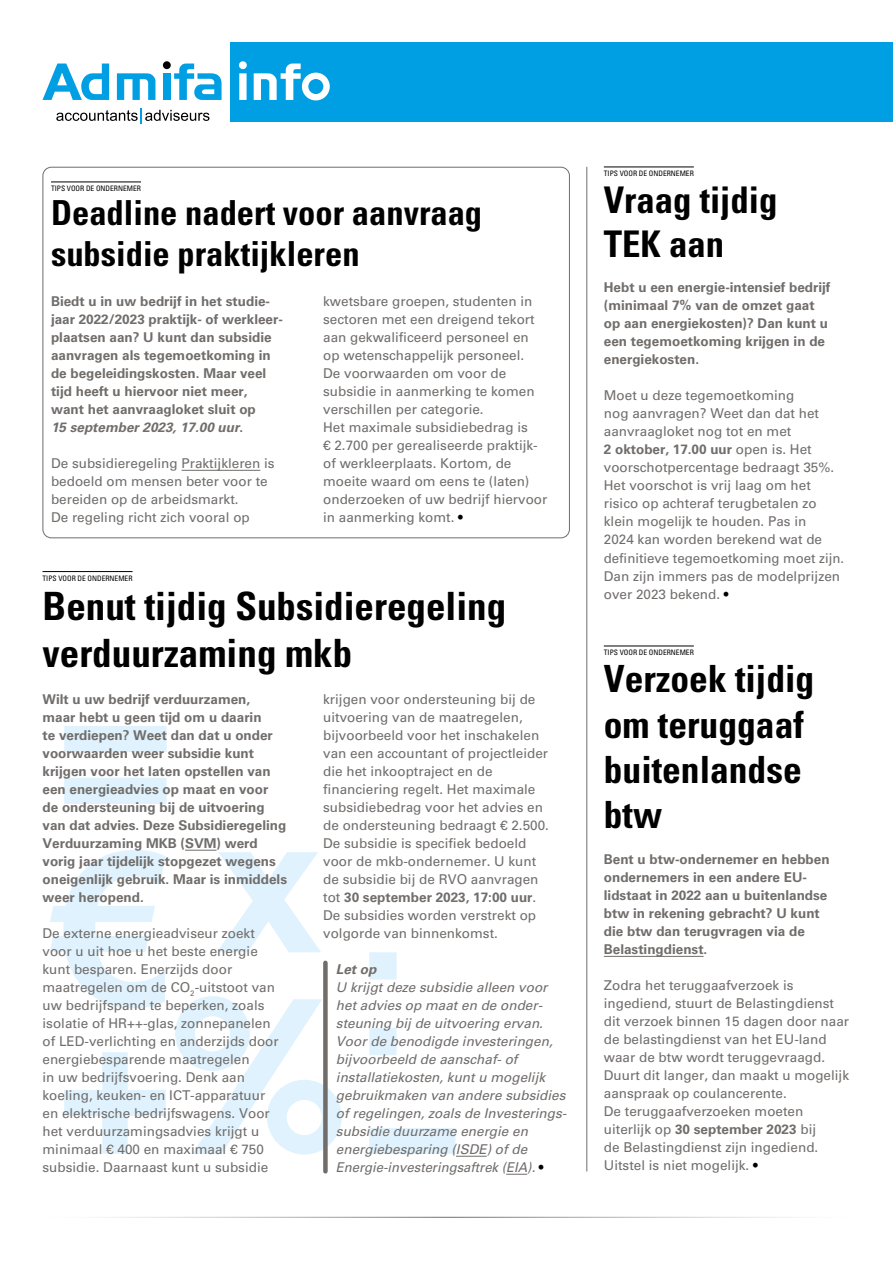
<style>
.page{position:relative;width:893px;height:1263px;background:#fff}
.page>*{position:absolute;margin:0;border:0;box-sizing:border-box;transform-origin:0 0}
.t1{font:700 condensed 39px/46.8px "Univers LT Std";color:#000}
.t2{font:700 condensed 37.5px/45px "Univers LT Std";color:#000}
.t3{font:700 condensed 36.75px/44.1px "Univers LT Std";color:#000}
.t4{font:700 condensed 34.5px/41.4px "Univers LT Std";color:#000}
.t5{font:13.5px/18px "Univers LT Std";color:#706d6b}
.t6{font:700 13.5px/18px "Univers LT Std";color:#706d6b}
.t7{font:italic 13.5px/18px "Univers LT Std";color:#706d6b}
.t8{font:italic 700 13.5px "Univers LT Std";color:#706d6b}
.t9{font:condensed 7.5px "Univers LT Std";color:#000}
.s1{font-style:italic}
.s2{color:#000}
.s3{font-weight:700}
.s4{font-style:normal;color:#000}
</style>
<div class="page">
<div style="left:230px;top:43px;width:663px;height:79px;background:#009fe3"></div>
<svg style="left:50px;top:726px;width:405px;height:428px"></svg>
<svg style="left:43px;top:64px;width:66px;height:36px"></svg>
<svg style="left:117px;top:73px;width:38px;height:27px"></svg>
<div style="left:163px;top:73px;width:8px;height:27px;background:#009fe3"></div>
<svg style="left:174px;top:64px;width:48px;height:36px"></svg>
<svg style="left:56px;top:109px;width:153px;height:15px"></svg>
<div style="left:163px;top:61px;width:8px;height:8px;background:#000;border-radius:50%"></div>
<svg style="left:239px;top:61px;width:91px;height:39px"></svg>
<hr style="left:604px;top:956px;width:100px;height:1px;background:#706d6b">
<hr style="left:182px;top:470px;width:78px;height:1px;background:#706d6b">
<hr style="left:604px;top:646px;width:90px;height:1px;background:#000">
<hr style="left:604px;top:167px;width:90px;height:1px;background:#000">
<hr style="left:51px;top:182px;width:90px;height:1px;background:#000">
<hr style="left:586px;top:167px;width:1px;height:1004px;background:#706d6b">
<hr style="left:185px;top:850px;width:32px;height:1px;background:#706d6b">
<hr style="left:456px;top:1156px;width:31px;height:1px;background:#706d6b">
<svg style="left:506px;top:1174px;width:21px;height:1px"></svg>
<hr style="left:43px;top:571px;width:90px;height:1px;background:#000">
<div style="left:323px;top:963px;width:5px;height:208px;background:#706d6b"></div>
<p class="t9" style="left:51px;top:183px;width:92px">TIPS VOOR DE ONDERNEMER</p>
<h3 class="t4" style="left:51px;top:192px;width:433px">Deadline nadert voor aanvraag subsidie praktijkleren</h3>
<p class="t6" style="left:51px;top:292px;width:233px">Biedt u in uw bedrijf in het studie&shy;jaar 2022/2023 praktijk- of werkleer&shy;plaatsen aan? U kunt dan subsidie aanvragen als tegemoetkoming in de begeleidingskosten. Maar veel tijd heeft u hiervoor niet meer, want het aanvraagloket sluit op<br><span class="s1">15 september 2023, 17.00 uur</span>.</p>
<p class="t5" style="left:51px;top:454px;width:225px">De subsidieregeling Praktijkleren is bedoeld om mensen beter voor te bereiden op de arbeidsmarkt.<br>De regeling richt zich vooral op</p>
<p class="t5" style="left:323px;top:292px;width:226px">kwetsbare groepen, studenten in sectoren met een dreigend tekort aan gekwalificeerd personeel en op wetenschappelijk personeel.<br>De voorwaarden om voor de subsidie in aanmerking te komen verschillen per categorie.<br>Het maximale subsidiebedrag is<br>€ 2.700 per gerealiseerde praktijk&shy;of werkleerplaats. Kortom, de moeite waard om eens te (laten) onderzoeken of uw bedrijf hiervoor in aanmerking komt. <span class="s2">•</span></p>
<p class="t9" style="left:43px;top:573px;width:92px">TIPS VOOR DE ONDERNEMER</p>
<h1 class="t1" style="left:43px;top:582px;width:465px">Benut tijdig Subsidieregeling verduurzaming mkb</h1>
<p class="t6" style="left:43px;top:690px;width:246px">Wilt u uw bedrijf verduurzamen,<br>maar hebt u geen tijd om u daarin<br>te verdiepen? Weet dan dat u onder voorwaarden weer subsidie kunt krijgen voor het laten opstellen van een energieadvies op maat en voor de ondersteuning bij de uitvoering van dat advies. Deze Subsidieregeling<br>Verduurzaming MKB (SVM) werd vorig jaar tijdelijk stopgezet wegens oneigenlijk gebruik. Maar is inmiddels weer heropend.</p>
<p class="t5" style="left:43px;top:924px;width:238px">De externe energieadviseur zoekt voor u uit hoe u het beste energie kunt besparen. Enerzijds door maatregelen om de CO<sub>2</sub>-uitstoot van uw bedrijfspand te beperken, zoals isolatie of HR++-glas, zonnepanelen of LED-verlichting en anderzijds door energiebesparende maatregelen<br>in uw bedrijfsvoering. Denk aan koeling, keuken- en ICT-apparatuur en elektrische bedrijfswagens. Voor het verduurzamingsadvies krijgt u minimaal € 400 en maximaal € 750 subsidie. Daarnaast kunt u subsidie</p>
<p class="t5" style="left:323px;top:690px;width:227px">krijgen voor ondersteuning bij de uitvoering van de maatregelen, bijvoorbeeld voor het inschakelen van een accountant of projectleider die het inkooptraject en de financiering regelt. Het maximale subsidiebedrag voor het advies en de ondersteuning bedraagt € 2.500.<br>De subsidie is specifiek bedoeld voor de mkb-ondernemer. U kunt de subsidie bij de RVO aanvragen tot <span class="s3">30 september 2023, 17:00 uur</span>.<br>De subsidies worden verstrekt op volgorde van binnenkomst.</p>
<p class="t8" style="left:336px;top:961px;width:42px">Let op</p>
<p class="t7" style="left:336px;top:978px;width:232px">U krijgt deze subsidie alleen voor het advies op maat en de onder&shy;steuning bij de uitvoering ervan.<br>Voor de benodigde investeringen, bijvoorbeeld de aanschaf- of installatiekosten, kunt u mogelijk gebruikmaken van andere subsidies of regelingen, zoals de Investerings&shy;subsidie duurzame energie en energiebesparing (ISDE) of de Energie-investeringsaftrek (EIA). <span class="s4">•</span></p>
<p class="t9" style="left:604px;top:169px;width:92px">TIPS VOOR DE ONDERNEMER</p>
<h3 class="t3" style="left:604px;top:177px;width:175px">Vraag tijdig<br>TEK aan</h3>
<p class="t6" style="left:604px;top:279px;width:228px">Hebt u een energie-intensief bedrijf (minimaal 7% van de omzet gaat op aan energiekosten)? Dan kunt u een tegemoetkoming krijgen in de energiekosten.</p>
<p class="t5" style="left:604px;top:387px;width:242px">Moet u deze tegemoetkoming<br>nog aanvragen? Weet dan dat het aanvraagloket nog tot en met<br><span class="s3">2 oktober, 17.00 uur</span> open is. Het voorschotpercentage bedraagt 35%.<br>Het voorschot is vrij laag om het risico op achteraf terugbetalen zo klein mogelijk te houden. Pas in<br>2024 kan worden berekend wat de definitieve tegemoetkoming moet zijn.<br>Dan zijn immers pas de modelprijzen over 2023 bekend. <span class="s2">•</span></p>
<p class="t9" style="left:604px;top:647px;width:92px">TIPS VOOR DE ONDERNEMER</p>
<h2 class="t2" style="left:604px;top:656px;width:212px">Verzoek tijdig om teruggaaf buitenlandse btw</h2>
<p class="t6" style="left:604px;top:850px;width:227px">Bent u btw-ondernemer en hebben ondernemers in een andere EU&shy;lidstaat in 2022 aan u buitenlandse btw in rekening gebracht? U kunt die btw dan terugvragen via de<br>Belastingdienst.</p>
<p class="t5" style="left:604px;top:976px;width:247px">Zodra het teruggaafverzoek is ingediend, stuurt de Belastingdienst dit verzoek binnen 15 dagen door naar de belastingdienst van het EU-land waar de btw wordt teruggevraagd.<br>Duurt dit langer, dan maakt u mogelijk aanspraak op coulancerente.<br>De teruggaafverzoeken moeten uiterlijk op <span class="s3">30 september 2023</span> bij<br>de Belastingdienst zijn ingediend.<br>Uitstel is niet mogelijk. <span class="s2">•</span></p>
</div>
